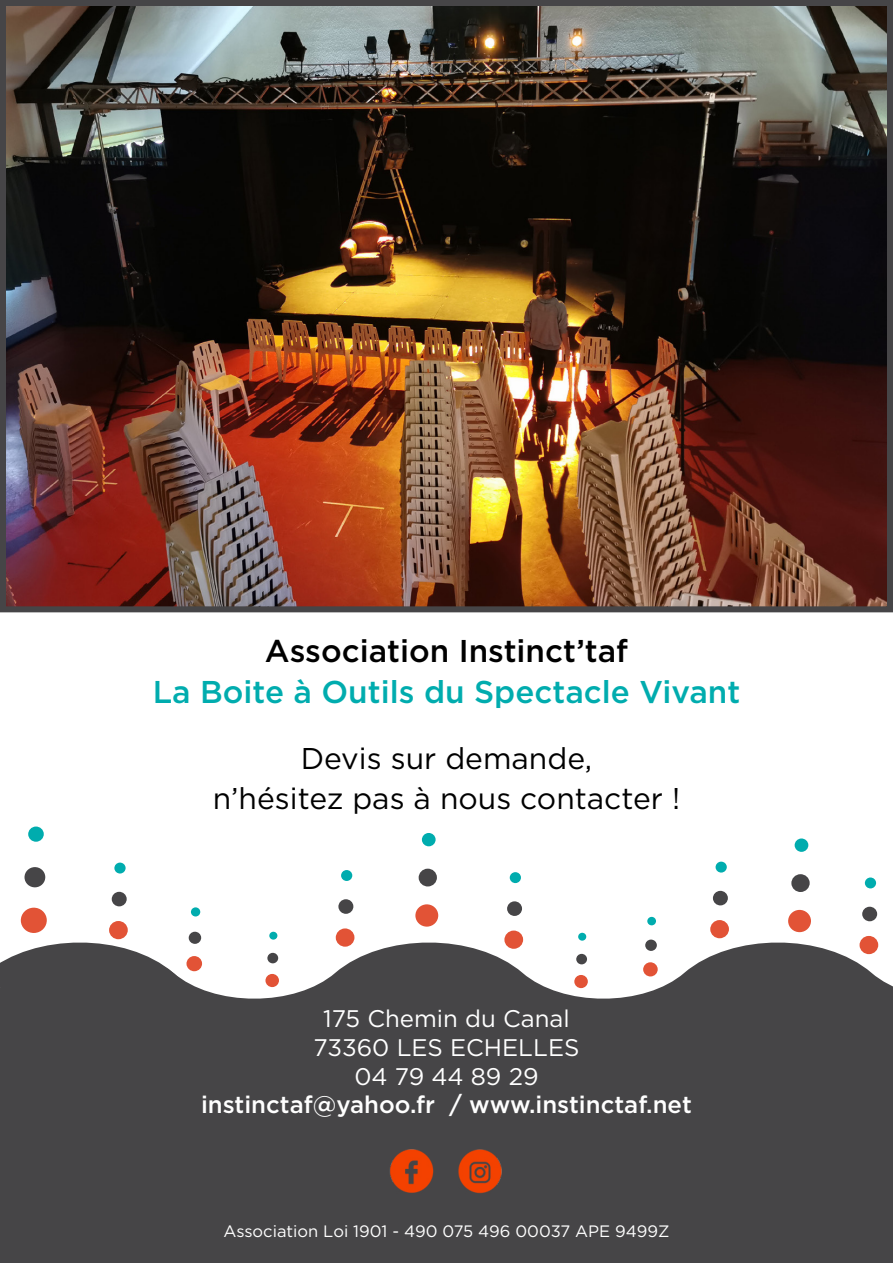
<style>
.page{position:relative;width:893px;height:1263px;background:#fff}
.page>*{position:absolute;margin:0;border:0;box-sizing:border-box;transform-origin:0 0}
.t1{font:500 31.5px "Gotham";color:#00acae}
.t2{font:500 31.5px "Gotham";color:#000}
.t3{font:30px/40.5px "Gotham";color:#000;text-align:center}
.t4{font:24px/28.8px "Gotham";color:#fff;text-align:center}
.t5{font:500 24px "Gotham";color:#fff}
.t6{font:16.5px "Gotham";color:#fff}
</style>
<div class="page">
<div style="left:0;top:1008px;width:893px;height:255px;background:#464547"></div>
<svg style="left:0;top:915px;width:893px;height:93px"></svg>
<img style="left:7px;top:7px;width:879px;height:598px">
<div style="left:0;top:0;width:893px;height:612px;border:6px solid #464547"></div>
<img style="left:390px;top:1149px;width:112px;height:45px">
<div style="left:422px;top:833px;width:14px;height:13px;background:#00acae;border-radius:50%"></div>
<div style="left:415px;top:904px;width:23px;height:23px;background:#e25336;border-radius:50%"></div>
<div style="left:418px;top:868px;width:19px;height:19px;background:#464547;border-radius:50%"></div>
<div style="left:191px;top:907px;width:9px;height:9px;background:#00acae;border-radius:50%"></div>
<div style="left:186px;top:956px;width:16px;height:15px;background:#e25336;border-radius:50%"></div>
<div style="left:189px;top:931px;width:12px;height:13px;background:#464547;border-radius:50%"></div>
<svg style="left:114px;top:862px;width:12px;height:12px"></svg>
<div style="left:109px;top:921px;width:19px;height:18px;background:#e25336;border-radius:50%"></div>
<div style="left:112px;top:892px;width:15px;height:14px;background:#464547;border-radius:50%"></div>
<div style="left:28px;top:826px;width:16px;height:16px;background:#00acae;border-radius:50%"></div>
<div style="left:21px;top:907px;width:26px;height:26px;background:#e25336;border-radius:50%"></div>
<div style="left:24px;top:867px;width:21px;height:20px;background:#464547;border-radius:50%"></div>
<div style="left:341px;top:870px;width:11px;height:11px;background:#00acae;border-radius:50%"></div>
<div style="left:336px;top:928px;width:19px;height:19px;background:#e25336;border-radius:50%"></div>
<div style="left:338px;top:899px;width:15px;height:15px;background:#464547;border-radius:50%"></div>
<div style="left:269px;top:932px;width:8px;height:8px;background:#00acae;border-radius:50%"></div>
<div style="left:265px;top:974px;width:14px;height:13px;background:#e25336;border-radius:50%"></div>
<div style="left:267px;top:953px;width:11px;height:10px;background:#464547;border-radius:50%"></div>
<div style="left:578px;top:933px;width:8px;height:8px;background:#00acae;border-radius:50%"></div>
<div style="left:574px;top:975px;width:14px;height:13px;background:#e25336;border-radius:50%"></div>
<div style="left:576px;top:954px;width:11px;height:10px;background:#464547;border-radius:50%"></div>
<div style="left:510px;top:872px;width:11px;height:11px;background:#00acae;border-radius:50%"></div>
<div style="left:504px;top:930px;width:19px;height:19px;background:#e25336;border-radius:50%"></div>
<div style="left:507px;top:901px;width:15px;height:15px;background:#464547;border-radius:50%"></div>
<div style="left:715px;top:861px;width:12px;height:12px;background:#00acae;border-radius:50%"></div>
<div style="left:710px;top:920px;width:19px;height:18px;background:#e25336;border-radius:50%"></div>
<div style="left:713px;top:891px;width:15px;height:14px;background:#464547;border-radius:50%"></div>
<div style="left:647px;top:917px;width:9px;height:8px;background:#00acae;border-radius:50%"></div>
<div style="left:643px;top:962px;width:15px;height:14px;background:#e25336;border-radius:50%"></div>
<div style="left:645px;top:939px;width:12px;height:12px;background:#464547;border-radius:50%"></div>
<div style="left:865px;top:877px;width:11px;height:11px;background:#00acae;border-radius:50%"></div>
<div style="left:859px;top:936px;width:19px;height:18px;background:#e25336;border-radius:50%"></div>
<div style="left:862px;top:906px;width:15px;height:15px;background:#464547;border-radius:50%"></div>
<div style="left:794px;top:838px;width:14px;height:14px;background:#00acae;border-radius:50%"></div>
<div style="left:788px;top:910px;width:23px;height:22px;background:#e25336;border-radius:50%"></div>
<div style="left:791px;top:874px;width:19px;height:18px;background:#464547;border-radius:50%"></div>
<p class="t2" style="left:265px;top:630px;width:365px">Association Instinct’taf</p>
<p class="t1" style="left:153px;top:671px;width:589px">La Boite à Outils du Spectacle Vivant</p>
<p class="t3" style="left:213px;top:737px;width:469px">Devis sur demande,<br>n’hésitez pas à nous contacter !</p>
<p class="t4" style="left:313px;top:1004px;width:267px">175 Chemin du Canal<br>73360 LES ECHELLES<br>04 79 44 89 29</p>
<p class="t5" style="left:201px;top:1089px;width:492px">instinctaf@yahoo.fr / www.instinctaf.net</p>
<p class="t6" style="left:223px;top:1221px;width:448px">Association Loi 1901 - 490 075 496 00037 APE 9499Z</p>
</div>
